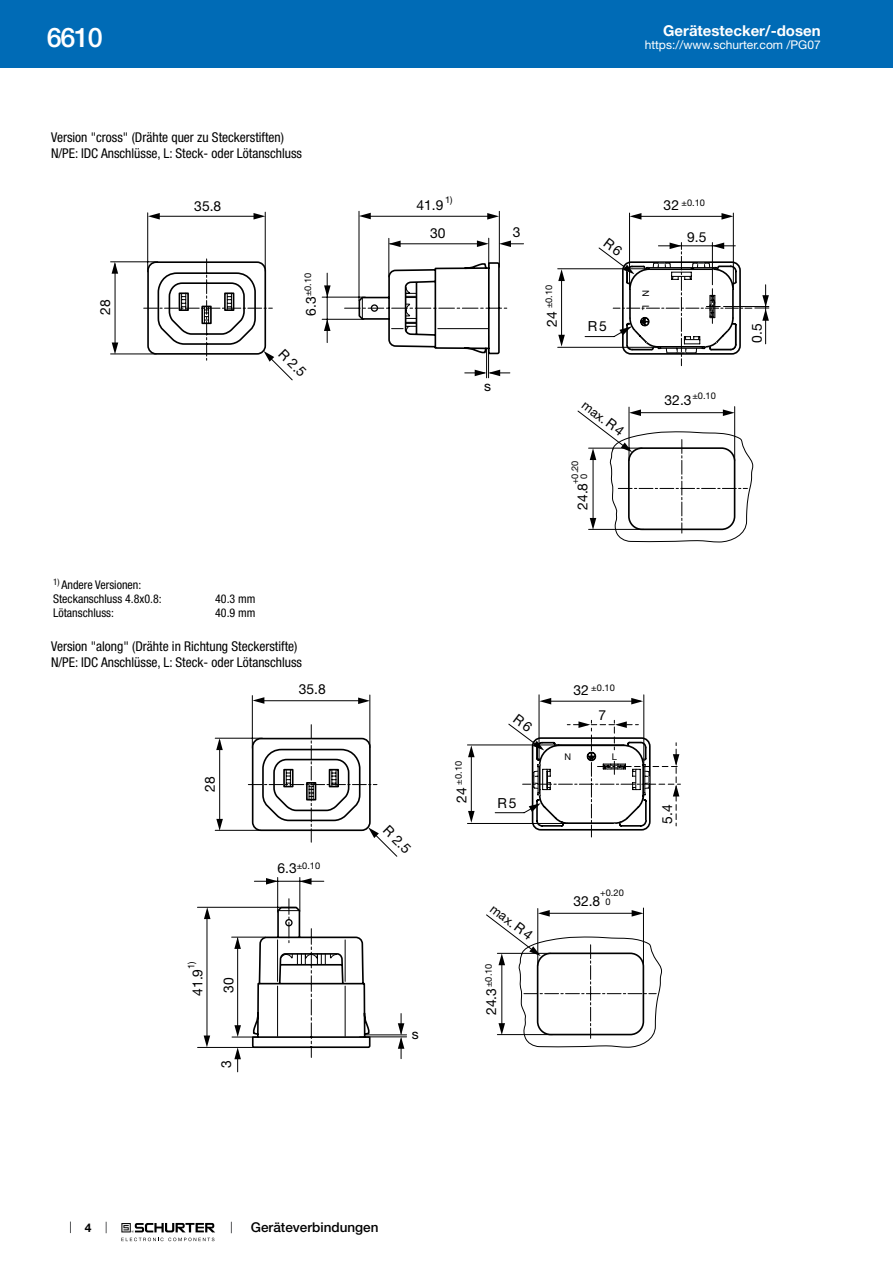
<style>
.page{position:relative;width:893px;height:1263px;background:#fff}
.page>*{position:absolute;margin:0;border:0;box-sizing:border-box;transform-origin:0 0}
.t1{font:500 27px "Helvetica Neue LT";color:#fff}
.t2{font:700 15px "Helvetica Neue LT";color:#fff}
.t3{font:13.8px "Helvetica Neue LT";color:#000}
.t4{font:condensed 13.5px/15.8px "Helvetica Neue LT";color:#000}
.t5{font:500 13.5px "Helvetica Neue LT";color:#000}
.t6{font:12.75px "Helvetica Neue LT";color:#000}
.t7{font:condensed 12px/14.4px "Helvetica Neue LT";color:#000}
.t8{font:12px "Helvetica Neue LT";color:#fff}
.t9{font:700 12px "Helvetica Neue LT";color:#000}
.t10{font:9.3px/9.3px "Helvetica Neue LT";color:#000}
.s1{font-size:13.8px}
</style>
<div class="page">
<svg style="left:70px;top:1221px;width:1px;height:12px"></svg>
<svg style="left:121px;top:1223px;width:94px;height:18px"></svg>
<div style="left:0;top:0;width:893px;height:68px;background:#006bb6"></div>
<hr style="left:115px;top:264px;width:1px;height:82px;background:#000">
<hr style="left:111px;top:354px;width:45px;height:1px;background:#000">
<hr style="left:111px;top:262px;width:47px;height:1px;background:#000">
<hr style="left:154px;top:216px;width:101px;height:1px;background:#000">
<hr style="left:147px;top:213px;width:1px;height:59px;background:#000">
<hr style="left:265px;top:212px;width:1px;height:59px;background:#000">
<svg style="left:112px;top:262px;width:6px;height:12px"></svg>
<svg style="left:112px;top:342px;width:6px;height:12px"></svg>
<svg style="left:253px;top:213px;width:12px;height:7px"></svg>
<svg style="left:148px;top:213px;width:12px;height:7px"></svg>
<svg style="left:144px;top:259px;width:149px;height:122px"></svg>
<hr style="left:327px;top:273px;width:1px;height:70px;background:#000">
<hr style="left:322px;top:319px;width:42px;height:1px;background:#000">
<hr style="left:322px;top:297px;width:43px;height:1px;background:#000">
<hr style="left:366px;top:216px;width:126px;height:1px;background:#000">
<hr style="left:359px;top:211px;width:1px;height:90px;background:#000">
<hr style="left:499px;top:211px;width:1px;height:56px;background:#000">
<svg style="left:487px;top:213px;width:12px;height:7px"></svg>
<svg style="left:359px;top:213px;width:12px;height:6px"></svg>
<svg style="left:324px;top:319px;width:6px;height:12px"></svg>
<svg style="left:324px;top:285px;width:7px;height:12px"></svg>
<svg style="left:345px;top:238px;width:179px;height:140px"></svg>
<hr style="left:629px;top:407px;width:1px;height:54px;background:#000">
<hr style="left:734px;top:407px;width:1px;height:54px;background:#000">
<svg style="left:577px;top:409px;width:176px;height:133px"></svg>
<hr style="left:733px;top:213px;width:1px;height:76px;background:#000">
<hr style="left:629px;top:213px;width:1px;height:75px;background:#000">
<hr style="left:633px;top:216px;width:98px;height:1px;background:#000">
<hr style="left:558px;top:268px;width:88px;height:1px;background:#000">
<hr style="left:558px;top:347px;width:100px;height:1px;background:#000">
<hr style="left:561px;top:276px;width:1px;height:64px;background:#000">
<svg style="left:721px;top:213px;width:12px;height:7px"></svg>
<svg style="left:630px;top:213px;width:11px;height:7px"></svg>
<svg style="left:558px;top:269px;width:7px;height:12px"></svg>
<svg style="left:558px;top:335px;width:7px;height:12px"></svg>
<hr style="left:537px;top:908px;width:1px;height:58px;background:#000">
<hr style="left:643px;top:908px;width:1px;height:58px;background:#000">
<svg style="left:486px;top:910px;width:176px;height:138px"></svg>
<hr style="left:219px;top:740px;width:1px;height:82px;background:#000">
<hr style="left:215px;top:830px;width:46px;height:1px;background:#000">
<hr style="left:215px;top:738px;width:47px;height:1px;background:#000">
<hr style="left:261px;top:700px;width:101px;height:1px;background:#000">
<hr style="left:252px;top:696px;width:1px;height:52px;background:#000">
<hr style="left:370px;top:695px;width:1px;height:53px;background:#000">
<svg style="left:216px;top:738px;width:7px;height:12px"></svg>
<svg style="left:216px;top:819px;width:7px;height:12px"></svg>
<svg style="left:358px;top:697px;width:12px;height:7px"></svg>
<svg style="left:253px;top:697px;width:11px;height:7px"></svg>
<svg style="left:248px;top:725px;width:150px;height:132px"></svg>
<hr style="left:254px;top:881px;width:70px;height:1px;background:#000">
<hr style="left:277px;top:877px;width:1px;height:35px;background:#000">
<hr style="left:300px;top:877px;width:1px;height:34px;background:#000">
<hr style="left:207px;top:914px;width:1px;height:126px;background:#000">
<hr style="left:197px;top:907px;width:99px;height:1px;background:#000">
<hr style="left:198px;top:1047px;width:60px;height:1px;background:#000">
<svg style="left:204px;top:1035px;width:6px;height:12px"></svg>
<svg style="left:204px;top:907px;width:6px;height:12px"></svg>
<svg style="left:266px;top:878px;width:12px;height:6px"></svg>
<svg style="left:300px;top:878px;width:12px;height:7px"></svg>
<svg style="left:232px;top:899px;width:139px;height:173px"></svg>
<hr style="left:364px;top:1034px;width:43px;height:1px;background:#000">
<hr style="left:360px;top:1036px;width:47px;height:1px;background:#000">
<svg style="left:398px;top:1013px;width:6px;height:46px"></svg>
<hr style="left:644px;top:695px;width:1px;height:69px;background:#000">
<hr style="left:539px;top:695px;width:1px;height:65px;background:#000">
<hr style="left:467px;top:745px;width:90px;height:1px;background:#000">
<hr style="left:467px;top:823px;width:100px;height:1px;background:#000">
<hr style="left:471px;top:753px;width:1px;height:63px;background:#000">
<svg style="left:468px;top:745px;width:7px;height:12px"></svg>
<svg style="left:468px;top:811px;width:7px;height:12px"></svg>
<svg style="left:584px;top:238px;width:185px;height:128px"></svg>
<svg style="left:495px;top:698px;width:185px;height:139px"></svg>
<h1 class="t1" style="left:47px;top:21px;width:57px">6610</h1>
<p class="t4" style="left:51px;top:130px;width:253px">Version "cross" (Drähte quer zu Steckerstiften)<br>N/PE: IDC Anschlüsse, L: Steck- oder Lötanschluss</p>
<p class="t3" style="left:97px;top:315px;width:17px;rotate:-90deg">28</p>
<p class="t3" style="left:194px;top:198px;width:28px">35.8</p>
<p class="t10" style="left:303px;top:316px;width:44px;rotate:-90deg"><span class="s1">6.3</span>±0.10</p>
<p class="t3" style="left:287px;top:345px;width:34px;rotate:45deg">R 2.5</p>
<p class="t7" style="left:53px;top:577px;width:110px"><sup>1)</sup> Andere Versionen:<br>Steckanschluss 4.8x0.8:</p>
<p class="t7" style="left:215px;top:591px;width:42px">40.3 mm</p>
<p class="t7" style="left:53px;top:606px;width:62px">Lötanschluss:</p>
<p class="t7" style="left:215px;top:606px;width:42px">40.9 mm</p>
<p class="t4" style="left:51px;top:638px;width:253px">Version "along" (Drähte in Richtung Steckerstifte)<br>N/PE: IDC Anschlüsse, L: Steck- oder Lötanschluss</p>
<p class="t3" style="left:202px;top:791px;width:17px;rotate:-90deg">28</p>
<p class="t10" style="left:187px;top:969px;width:9px;rotate:-90deg">1)</p>
<p class="t3" style="left:189px;top:996px;width:28px;rotate:-90deg">41.9</p>
<p class="t3" style="left:220px;top:992px;width:17px;rotate:-90deg">30</p>
<p class="t3" style="left:218px;top:1068px;width:9px;rotate:-90deg">3</p>
<p class="t3" style="left:299px;top:681px;width:28px">35.8</p>
<p class="t10" style="left:278px;top:860px;width:44px"><span class="s1">6.3</span>±0.10</p>
<p class="t2" style="left:663px;top:21px;width:159px">Gerätestecker/-dosen</p>
<p class="t8" style="left:645px;top:38px;width:178px">https://www.schurter.com /PG07</p>
<p class="t10" style="left:445px;top:195px;width:9px">1)</p>
<p class="t3" style="left:416px;top:197px;width:28px">41.9</p>
<p class="t10" style="left:682px;top:198px;width:25px">±0.10</p>
<p class="t3" style="left:664px;top:197px;width:17px">32</p>
<p class="t3" style="left:430px;top:225px;width:17px">30</p>
<p class="t3" style="left:513px;top:224px;width:9px">3</p>
<p class="t3" style="left:687px;top:229px;width:21px">9.5</p>
<p class="t10" style="left:544px;top:327px;width:43px;rotate:-90deg"><span class="s1">24</span> ±0.10</p>
<p class="t3" style="left:588px;top:318px;width:20px">R5</p>
<p class="t10" style="left:651px;top:290px;width:22px;rotate:90deg">N L</p>
<p class="t3" style="left:748px;top:343px;width:21px;rotate:-90deg">0.5</p>
<p class="t3" style="left:484px;top:378px;width:8px">s</p>
<p class="t6" style="left:588px;top:397px;width:50px;rotate:37deg">max. <span class="s1">R 4</span></p>
<p class="t10" style="left:692px;top:391px;width:25px">±0.10</p>
<p class="t3" style="left:665px;top:392px;width:28px">32.3</p>
<p class="t10" style="left:570px;top:479px;width:20px;text-indent:-5px;rotate:-90deg">+0.20<br>0</p>
<p class="t3" style="left:574px;top:510px;width:28px;rotate:-90deg">24.8</p>
<p class="t3" style="left:391px;top:822px;width:34px;rotate:45deg">R 2.5</p>
<p class="t3" style="left:412px;top:1025px;width:8px">s</p>
<p class="t10" style="left:454px;top:803px;width:43px;rotate:-90deg"><span class="s1">24</span> ±0.10</p>
<p class="t3" style="left:498px;top:794px;width:20px">R5</p>
<p class="t10" style="left:573px;top:683px;width:43px"><span class="s1">32</span> ±0.10</p>
<p class="t3" style="left:599px;top:707px;width:9px">7</p>
<p class="t10" style="left:564px;top:752px;width:8px">N</p>
<p class="t10" style="left:612px;top:752px;width:7px">L</p>
<p class="t6" style="left:497px;top:901px;width:50px;rotate:37deg">max. <span class="s1">R 4</span></p>
<p class="t10" style="left:484px;top:1015px;width:53px;rotate:-90deg"><span class="s1">24.3</span>±0.10</p>
<p class="t3" style="left:573px;top:892px;width:28px">32.8</p>
<p class="t10" style="left:605px;top:888px;width:20px;text-indent:-5px">+0.20<br>0</p>
<p class="t3" style="left:659px;top:824px;width:21px;rotate:-90deg">5.4</p>
<p class="t9" style="left:85px;top:1220px;width:8px">4</p>
<p class="t5" style="left:251px;top:1219px;width:129px">Geräteverbindungen</p>
</div>
